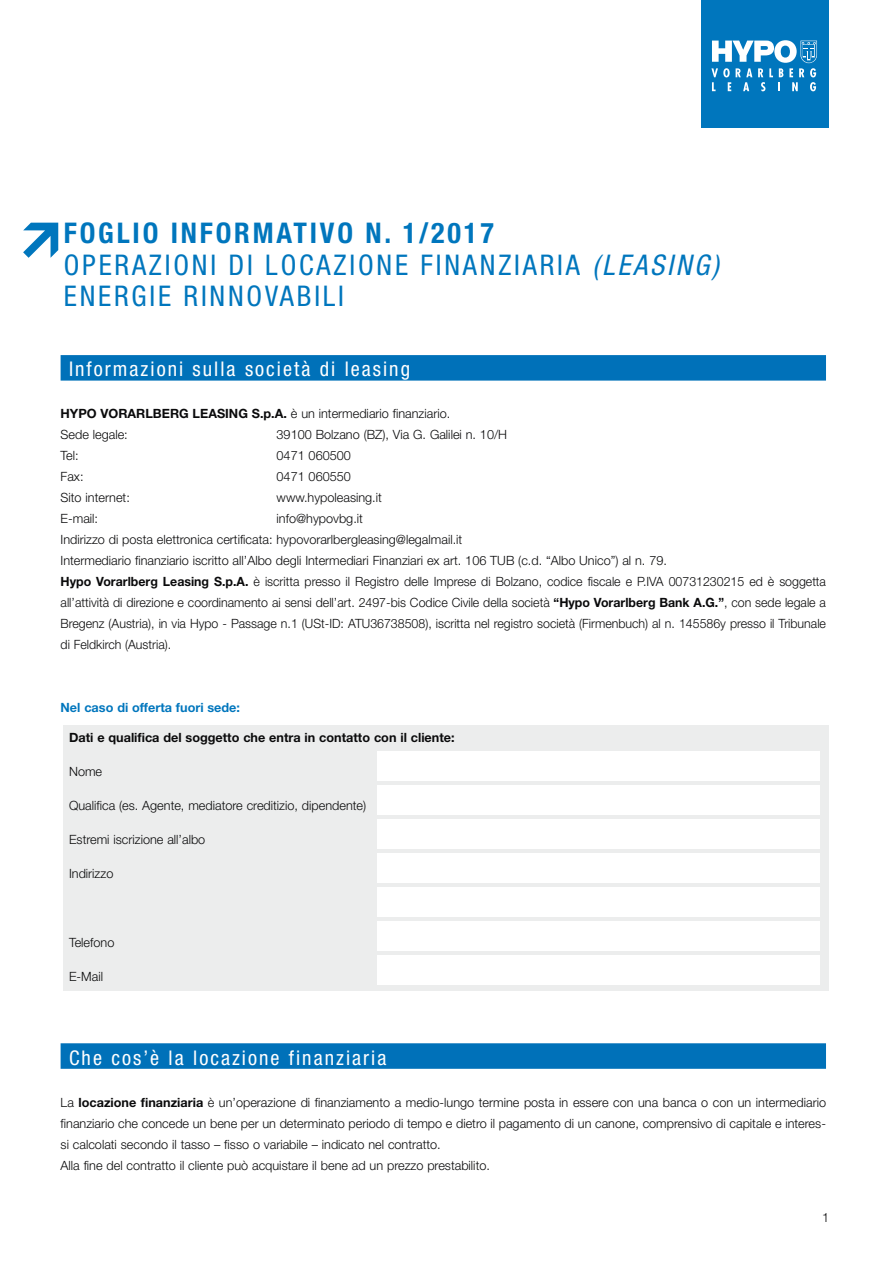
<style>
.page{position:relative;width:893px;height:1263px;background:#fff}
.page>*{position:absolute;margin:0;border:0;box-sizing:border-box;transform-origin:0 0}
.t1{font:condensed 28.5px/31.5px "Helvetica Neue";letter-spacing:.1em;color:#0076bd}
.t2{font:condensed 20.25px "Helvetica Neue";letter-spacing:.1em;color:#fff}
.t3{font:300 12.75px/21px "Helvetica Neue";color:#0a0a0b}
.t4{font:700 12.75px "Helvetica Neue";color:#0a0a0b}
.t5{font:700 12.75px "Helvetica Neue";color:#0076bd}
.s1{font-weight:700}
.s2{font-style:italic}
</style>
<div class="page">
<div style="left:64px;top:725px;width:765px;height:266px;background:#eceded"></div>
<div style="left:701px;top:0;width:128px;height:128px;background:#0076bd"></div>
<svg style="left:711px;top:40px;width:106px;height:51px"></svg>
<svg style="left:23px;top:223px;width:35px;height:35px"></svg>
<div style="left:61px;top:355px;width:765px;height:26px;background:#0071b9"></div>
<div style="left:61px;top:1043px;width:765px;height:26px;background:#0071b9"></div>
<div style="left:377px;top:751px;width:443px;height:30px;background:#fff"></div>
<div style="left:377px;top:785px;width:443px;height:30px;background:#fff"></div>
<div style="left:377px;top:819px;width:443px;height:30px;background:#fff"></div>
<div style="left:377px;top:853px;width:443px;height:30px;background:#fff"></div>
<div style="left:377px;top:887px;width:443px;height:30px;background:#fff"></div>
<div style="left:377px;top:921px;width:443px;height:30px;background:#fff"></div>
<div style="left:377px;top:955px;width:443px;height:30px;background:#fff"></div>
<h1 class="t1" style="left:64px;top:217px;width:657px"><span class="s1">FOGLIO INFORMATIVO N. 1/2017<br></span>OPERAZIONI DI LOCAZIONE FINANZIARIA <span class="s2">(LEASING)<br></span>ENERGIE RINNOVABILI</h1>
<h2 class="t2" style="left:69px;top:357px;width:342px">Informazioni sulla società di leasing</h2>
<p class="t3" style="left:61px;top:403px;width:391px"><span class="s1">HYPO VORARLBERG LEASING S.p.A.</span> è un intermediario finanziario.<br>Sede legale:</p>
<p class="t3" style="left:277px;top:424px;width:232px">39100 Bolzano (BZ), Via G. Galilei n. 10/H</p>
<p class="t3" style="left:61px;top:445px;width:20px">Tel:</p>
<p class="t3" style="left:277px;top:445px;width:76px">0471 060500</p>
<p class="t3" style="left:61px;top:466px;width:24px">Fax:</p>
<p class="t3" style="left:277px;top:466px;width:76px">0471 060550</p>
<p class="t3" style="left:61px;top:487px;width:71px">Sito internet:</p>
<p class="t3" style="left:277px;top:487px;width:107px">www.hypoleasing.it</p>
<p class="t3" style="left:61px;top:508px;width:39px">E-mail:</p>
<p class="t3" style="left:61px;top:508px;width:767px;text-indent:216px">info@hypovbg.it<br>Indirizzo di posta elettronica certificata: hypovorarlbergleasing@legalmail.it<br>Intermediario finanziario iscritto all’Albo degli Intermediari Finanziari ex art. 106 TUB (c.d. “Albo Unico”) al n. 79.<br><span class="s1">Hypo Vorarlberg Leasing S.p.A.</span> è iscritta presso il Registro delle Imprese di Bolzano, codice fiscale e P.IVA 00731230215 ed è soggetta all’attività di direzione e coordinamento ai sensi dell’art. 2497-bis Codice Civile della società <span class="s1">“Hypo Vorarlberg Bank A.G.”</span>, con sede legale a Bregenz (Austria), in via Hypo - Passage n.1 (USt-ID: ATU36738508), iscritta nel registro società (Firmenbuch) al n. 145586y presso il Tribunale di Feldkirch (Austria).</p>
<p class="t5" style="left:61px;top:700px;width:181px">Nel caso di offerta fuori sede:</p>
<p class="t4" style="left:69px;top:730px;width:387px">Dati e qualifica del soggetto che entra in contatto con il cliente:</p>
<p class="t3" style="left:69px;top:761px;width:35px">Nome</p>
<p class="t3" style="left:69px;top:795px;width:299px">Qualifica (es. Agente, mediatore creditizio, dipendente)</p>
<p class="t3" style="left:69px;top:829px;width:138px">Estremi iscrizione all’albo</p>
<p class="t3" style="left:69px;top:863px;width:46px">Indirizzo</p>
<p class="t3" style="left:69px;top:931px;width:47px">Telefono</p>
<p class="t3" style="left:69px;top:965px;width:35px">E-Mail</p>
<h2 class="t2" style="left:69px;top:1046px;width:319px">Che cos’è la locazione finanziaria</h2>
<p class="t3" style="left:61px;top:1091px;width:767px">La <span class="s1">locazione finanziaria</span> è un’operazione di finanziamento a medio-lungo termine posta in essere con una banca o con un intermediario finanziario che concede un bene per un determinato periodo di tempo e dietro il pagamento di un canone, comprensivo di capitale e interes&shy;si calcolati secondo il tasso – fisso o variabile – indicato nel contratto.<br>Alla fine del contratto il cliente può acquistare il bene ad un prezzo prestabilito.</p>
<p class="t3" style="left:822px;top:1207px;width:9px">1</p>
</div>
